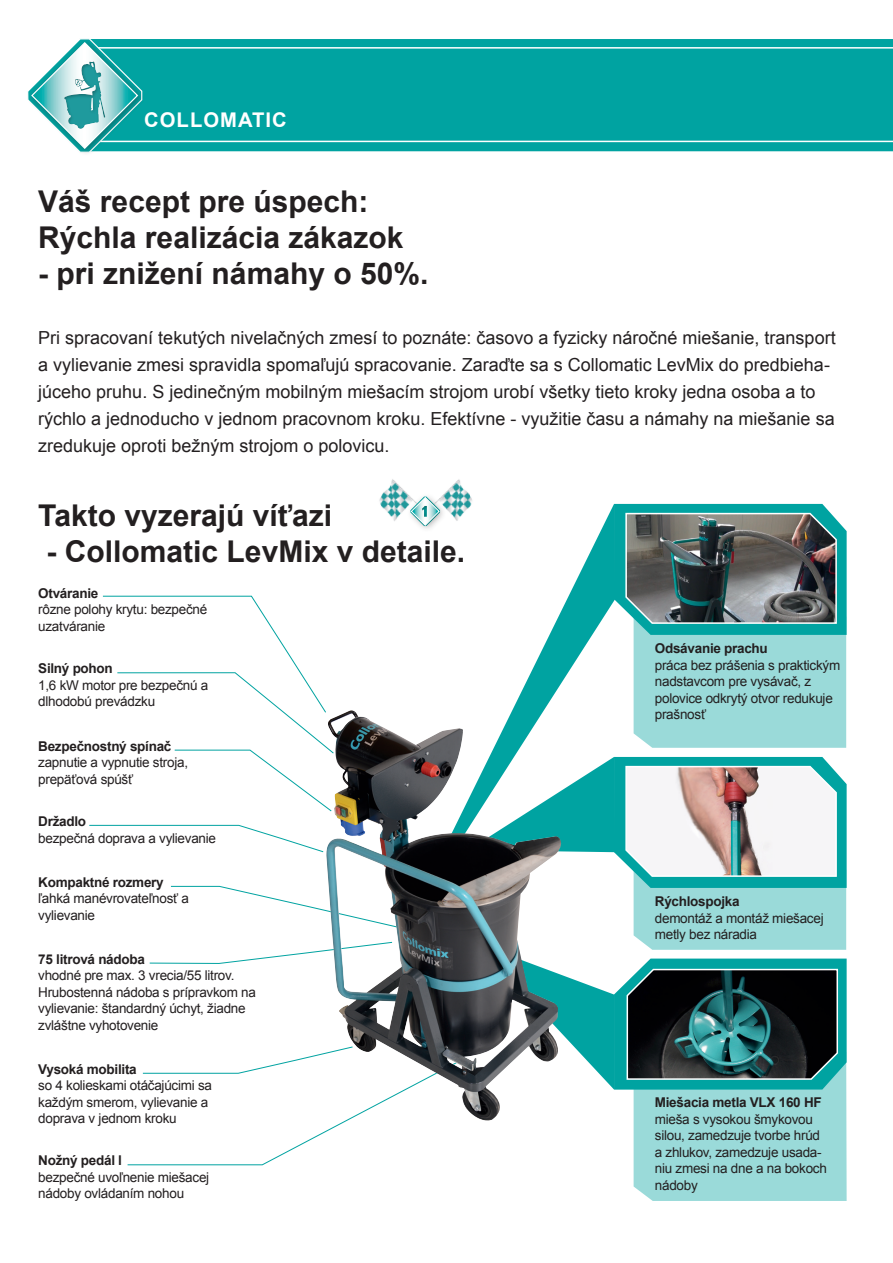
<style>
.page{position:relative;width:893px;height:1263px;background:#fff}
.page>*{position:absolute;margin:0;border:0;box-sizing:border-box;transform-origin:0 0}
.t1{font:700 30px/36px "Arial";color:#231f20}
.t2{font:700 20.25px "Arial";letter-spacing:.05em;color:#fff}
.t3{font:18px/27px "Arial";color:#231f20}
.t4{font:13.5px/16.5px "Arial";letter-spacing:-.02em;color:#231f20}
.t5{font:700 13.5px "Arial";letter-spacing:-.02em;color:#231f20}
</style>
<div class="page">
<div style="left:146px;top:39px;width:747px;height:112px;background:#00a3a1"></div>
<div style="left:146px;top:46px;width:747px;height:97px;background:#00a3a1"></div>
<div style="left:26px;top:37px;width:120px;height:120px;background:#231f20;opacity:.4"></div>
<svg style="left:26px;top:37px;width:117px;height:117px"></svg>
<div style="left:62px;top:61px;width:44px;height:70px;background:#231f20;opacity:.4"></div>
<svg style="left:102px;top:595px;width:224px;height:211px"></svg>
<svg style="left:149px;top:950px;width:175px;height:14px"></svg>
<svg style="left:89px;top:825px;width:235px;height:27px"></svg>
<svg style="left:170px;top:886px;width:154px;height:25px"></svg>
<svg style="left:127px;top:1053px;width:216px;height:112px"></svg>
<svg style="left:615px;top:504px;width:232px;height:244px;background:#77a6a6"></svg>
<svg style="left:512px;top:504px;width:103px;height:253px"></svg>
<img style="left:324px;top:711px;width:238px;height:412px">
<img style="left:445px;top:479px;width:27px;height:42px">
<img style="left:379px;top:479px;width:28px;height:42px">
<div style="left:406px;top:493px;width:41px;height:40px;background:#231f20;opacity:.4"></div>
<svg style="left:410px;top:497px;width:30px;height:29px"></svg>
<div style="left:420px;top:504px;width:7px;height:14px;background:#231f20;opacity:.4"></div>
<svg style="left:470px;top:757px;width:377px;height:444px"></svg>
<h2 class="t2" style="left:144px;top:106px;width:132px">COLLOMATIC</h2>
<h1 class="t1" style="left:38px;top:184px;width:367px">Váš recept pre úspech:<br>Rýchla realizácia zákazok</h1>
<h1 class="t1" style="left:38px;top:256px;width:392px">- pri znižení námahy o 50%.</h1>
<p class="t3" style="left:38px;top:324px;width:799px">Pri spracovaní tekutých nivelačných zmesí to poznáte: časovo a fyzicky náročné miešanie, transport a vylievanie zmesi spravidla spomaľujú spracovanie. Zaraďte sa s Collomatic LevMix do predbieha&shy;júceho pruhu. S jedinečným mobilným miešacím strojom urobí všetky tieto kroky jedna osoba a to rýchlo a jednoducho v jednom pracovnom kroku. Efektívne - využitie času a námahy na miešanie sa zredukuje oproti bežným strojom o polovicu.</p>
<h1 class="t1" style="left:38px;top:498px;width:295px">Takto vyzerajú víťazi</h1>
<h1 class="t1" style="left:47px;top:534px;width:420px">- Collomatic LevMix v detaile.</h1>
<p class="t5" style="left:38px;top:584px;width:62px">Otváranie</p>
<p class="t4" style="left:38px;top:601px;width:171px">rôzne polohy krytu: bezpečné uzatváranie</p>
<p class="t5" style="left:38px;top:660px;width:76px">Silný pohon</p>
<p class="t4" style="left:38px;top:677px;width:172px">1,6 kW motor pre bezpečnú a dlhodobú prevádzku</p>
<p class="t5" style="left:38px;top:737px;width:135px">Bezpečnostný spínač</p>
<p class="t4" style="left:38px;top:754px;width:151px">zapnutie a vypnutie stroja, prepäťová spúšť</p>
<p class="t5" style="left:38px;top:813px;width:49px">Držadlo</p>
<p class="t4" style="left:38px;top:830px;width:179px">bezpečná doprava a vylievanie</p>
<p class="t5" style="left:38px;top:873px;width:127px">Kompaktné rozmery</p>
<p class="t4" style="left:38px;top:890px;width:152px">ľahká manévrovateľnosť a vylievanie</p>
<p class="t5" style="left:38px;top:950px;width:108px">75 litrová nádoba</p>
<p class="t4" style="left:38px;top:967px;width:219px">vhodné pre max. 3 vrecia/55 litrov.<br>Hrubostenná nádoba s prípravkom na vylievanie: štandardný úchyt, žiadne zvláštne vyhotovenie</p>
<p class="t5" style="left:38px;top:1060px;width:100px">Vysoká mobilita</p>
<p class="t4" style="left:38px;top:1077px;width:175px">so 4 kolieskami otáčajúcimi sa každým smerom, vylievanie a doprava v jednom kroku</p>
<p class="t5" style="left:38px;top:1151px;width:85px">Nožný pedál l</p>
<p class="t4" style="left:38px;top:1169px;width:172px">bezpečné uvoľnenie miešacej nádoby ovládaním nohou</p>
<p class="t5" style="left:655px;top:640px;width:114px">Odsávanie prachu</p>
<p class="t4" style="left:655px;top:657px;width:187px">práca bez prášenia s praktickým nadstavcom pre vysávač, z polovice odkrytý otvor redukuje prašnosť</p>
<p class="t5" style="left:655px;top:893px;width:86px">Rýchlospojka</p>
<p class="t4" style="left:655px;top:910px;width:170px">demontáž a montáž miešacej metly bez náradia</p>
<p class="t5" style="left:655px;top:1093px;width:168px">Miešacia metla VLX 160 HF</p>
<p class="t4" style="left:655px;top:1111px;width:174px">mieša s vysokou šmykovou silou, zamedzuje tvorbe hrúd a zhlukov, zamedzuje usada&shy;niu zmesi na dne a na bokoch nádoby</p>
</div>
